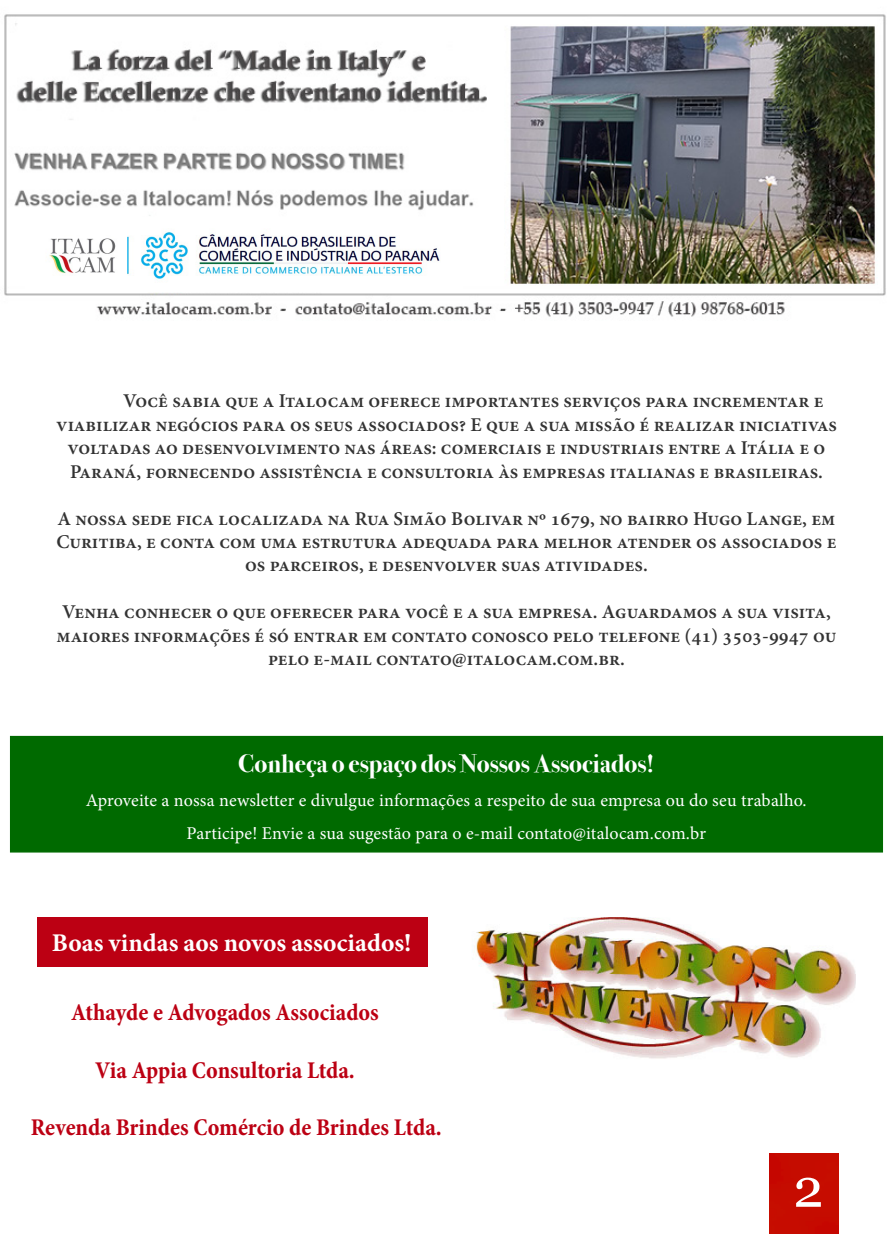
<style>
.page{position:relative;width:893px;height:1234px;background:#fff}
.page>*{position:absolute;margin:0;border:0;box-sizing:border-box;transform-origin:0 0}
.t1{font:54px "Vani";color:#fff}
.t2{font:700 25.5px "Bodoni Svty Two ITCTT";color:#fff}
.t3{font:700 25.5px "Minion Pro";color:#fff}
.t4{font:700 condensed 24.3px "Minion Pro";color:#bc0013}
.t5{font:600 19.5px/23.4px "Minion Pro";color:#333;text-align:center}
.t6{font:18px "Minion Pro";letter-spacing:.01em;color:#fff}
</style>
<div class="page">
<div style="left:10px;top:735px;width:873px;height:117px;background:#006a00;border:2px solid #006a00"></div>
<div style="left:770px;top:1153px;width:69px;height:80px;background:#c60c00"></div>
<img style="left:4px;top:14px;width:882px;height:303px">
<img style="left:26px;top:217px;width:436px;height:74px">
<img style="left:474px;top:917px;width:382px;height:142px">
<div style="left:37px;top:916px;width:391px;height:50px;background:#bc0013"></div>
<p class="t5" style="left:123px;top:389px;width:702px">Você sabia que a Italocam oferece importantes serviços para incrementar e</p>
<p class="t5" style="left:56px;top:412px;width:782px">viabilizar negócios para os seus associados? E que a sua missão é realizar iniciativas</p>
<p class="t5" style="left:68px;top:436px;width:759px">voltadas ao desenvolvimento nas áreas: comerciais e industriais entre a Itália e o</p>
<p class="t5" style="left:70px;top:459px;width:754px">Paraná, fornecendo assistência e consultoria às empresas italianas e brasileiras.</p>
<p class="t5" style="left:56px;top:506px;width:782px">A nossa sede fica localizada na Rua Simão Bolivar nº 1679, no bairro Hugo Lange, em<br>Curitiba, e conta com uma estrutura adequada para melhor atender os associados e os parceiros, e desenvolver suas atividades.</p>
<p class="t5" style="left:57px;top:600px;width:781px">Venha conhecer o que oferecer para você e a sua empresa. Aguardamos a sua visita, maiores informações é só entrar em contato conosco pelo telefone (41) 3503-9947 ou pelo e-mail contato@italocam.com.br.</p>
<p class="t2" style="left:238px;top:742px;width:418px">Conheça o espaço dos Nossos Associados!</p>
<p class="t6" style="left:86px;top:787px;width:722px">Aproveite a nossa newsletter e divulgue informações a respeito de sua empresa ou do seu trabalho.</p>
<p class="t6" style="left:187px;top:821px;width:521px">Participe! Envie a sua sugestão para o e-mail contato@italocam.com.br</p>
<p class="t3" style="left:52px;top:925px;width:361px">Boas vindas aos novos associados!</p>
<p class="t4" style="left:71px;top:995px;width:309px">Athayde e Advogados Associados</p>
<p class="t4" style="left:95px;top:1053px;width:261px">Via Appia Consultoria Ltda.</p>
<p class="t4" style="left:31px;top:1110px;width:412px">Revenda Brindes Comércio de Brindes Ltda.</p>
<p class="t1" style="left:793px;top:1156px;width:32px">2</p>
</div>
